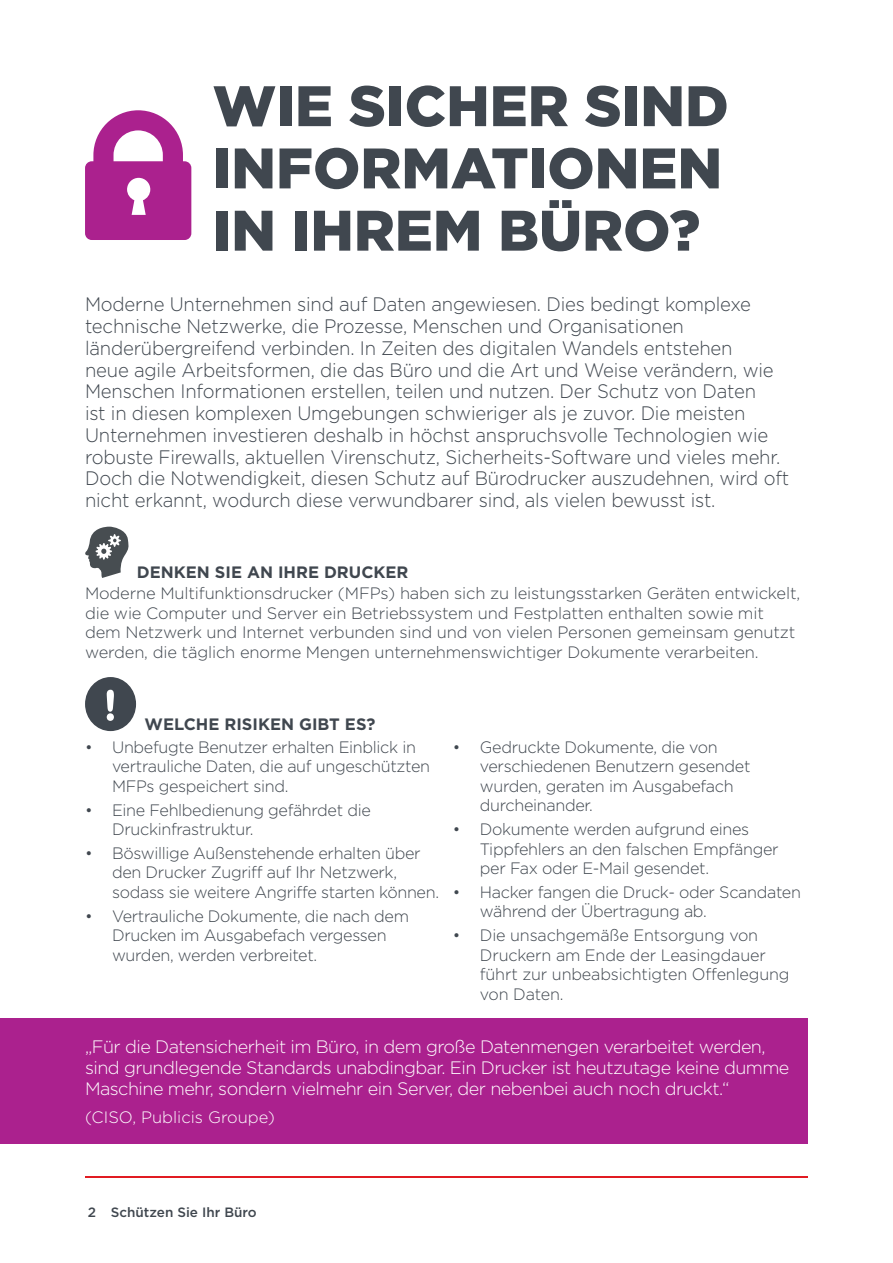
<style>
.page{position:relative;width:893px;height:1263px;background:#fff}
.page>*{position:absolute;margin:0;border:0;box-sizing:border-box;transform-origin:0 0}
.t1{font:900 57px/62.2px "Gotham";color:#40474f;text-align:justify}
.t2{font:300 19.5px/21.8px "Gotham";letter-spacing:-.01em;color:#40474f;scale:.95 1}
.t3{font:300 18px/21px "Gotham";letter-spacing:-.03em;color:#fff}
.t4{font:300 16.5px/19.5px "Gotham";letter-spacing:-.02em;color:#40474f}
.t5{font:700 16.5px "Gotham";color:#40474f}
.t6{font:300 16.5px "Gotham";color:#fff}
.t7{font:500 13.5px "Gotham";color:#40474f}
</style>
<div class="page">
<hr style="left:85px;top:1176px;width:723px;height:2px;background:#e11b22">
<div style="left:0;top:1018px;width:808px;height:125px;background:#ab218e"></div>
<svg style="left:85px;top:110px;width:106px;height:130px"></svg>
<svg style="left:85px;top:527px;width:43px;height:51px"></svg>
<svg style="left:85px;top:677px;width:51px;height:54px"></svg>
<h1 class="t1" style="left:213px;top:74px;width:518px">WIE SICHER SIND INFORMATIONEN IN IHREM BÜRO?</h1>
<p class="t2" style="left:85px;top:293px;width:743px">Moderne Unternehmen sind auf Daten angewiesen. Dies bedingt komplexe technische Netzwerke, die Prozesse, Menschen und Organisationen länderübergreifend verbinden. In Zeiten des digitalen Wandels entstehen<br>neue agile Arbeitsformen, die das Büro und die Art und Weise verändern, wie Menschen Informationen erstellen, teilen und nutzen. Der Schutz von Daten<br>ist in diesen komplexen Umgebungen schwieriger als je zuvor. Die meisten Unternehmen investieren deshalb in höchst anspruchsvolle Technologien wie robuste Firewalls, aktuellen Virenschutz, Sicherheits-Software und vieles mehr.<br>Doch die Notwendigkeit, diesen Schutz auf Bürodrucker auszudehnen, wird oft nicht erkannt, wodurch diese verwundbarer sind, als vielen bewusst ist.</p>
<p class="t5" style="left:137px;top:561px;width:273px">DENKEN SIE AN IHRE DRUCKER</p>
<p class="t4" style="left:85px;top:583px;width:717px">Moderne Multifunktionsdrucker (MFPs) haben sich zu leistungsstarken Geräten entwickelt, die wie Computer und Server ein Betriebssystem und Festplatten enthalten sowie mit dem Netzwerk und Internet verbunden sind und von vielen Personen gemeinsam genutzt werden, die täglich enorme Mengen unternehmenswichtiger Dokumente verarbeiten.</p>
<p class="t5" style="left:145px;top:713px;width:232px">WELCHE RISIKEN GIBT ES?</p>
<p class="t4" style="left:112px;top:737px;width:320px;text-indent:-27px">• Unbefugte Benutzer erhalten Einblick in vertrauliche Daten, die auf ungeschützten<br>MFPs gespeichert sind.</p>
<p class="t4" style="left:112px;top:799px;width:260px;text-indent:-27px">• Eine Fehlbedienung gefährdet die<br>Druckinfrastruktur.</p>
<p class="t4" style="left:112px;top:843px;width:329px;text-indent:-27px">• Böswillige Außenstehende erhalten über den Drucker Zugriff auf Ihr Netzwerk, sodass sie weitere Angriffe starten können.</p>
<p class="t4" style="left:112px;top:905px;width:298px;text-indent:-27px">• Vertrauliche Dokumente, die nach dem<br>Drucken im Ausgabefach vergessen wurden, werden verbreitet.</p>
<p class="t4" style="left:480px;top:737px;width:272px;text-indent:-27px">• Gedruckte Dokumente, die von verschiedenen Benutzern gesendet wurden, geraten im Ausgabefach durcheinander.</p>
<p class="t4" style="left:480px;top:819px;width:300px;text-indent:-27px">• Dokumente werden aufgrund eines<br>Tippfehlers an den falschen Empfänger per Fax oder E-Mail gesendet.</p>
<p class="t4" style="left:480px;top:882px;width:323px;text-indent:-27px">• Hacker fangen die Druck- oder Scandaten während der Übertragung ab.</p>
<p class="t4" style="left:480px;top:925px;width:311px;text-indent:-27px">• Die unsachgemäße Entsorgung von<br>Druckern am Ende der Leasingdauer führt zur unbeabsichtigten Offenlegung von Daten.</p>
<p class="t3" style="left:85px;top:1036px;width:706px">„Für die Datensicherheit im Büro, in dem große Datenmengen verarbeitet werden, sind grundlegende Standards unabdingbar. Ein Drucker ist heutzutage keine dumme<br>Maschine mehr, sondern vielmehr ein Server, der nebenbei auch noch druckt.“</p>
<p class="t6" style="left:85px;top:1107px;width:191px">(CISO, Publicis Groupe)</p>
<p class="t7" style="left:88px;top:1203px;width:171px">2 Schützen Sie Ihr Büro</p>
</div>
